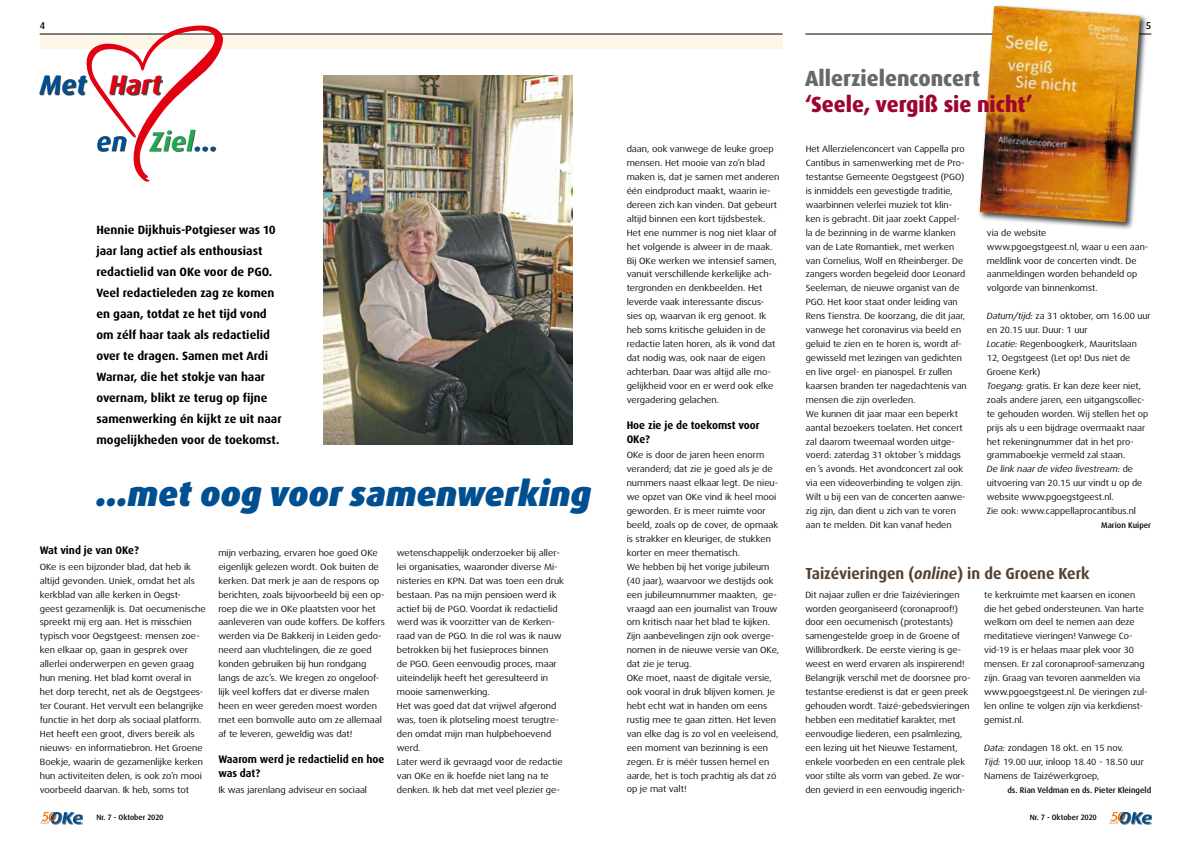
<style>
.page{position:relative;width:1191px;height:842px;background:#fff}
.page>*{position:absolute;margin:0;border:0;box-sizing:border-box;transform-origin:0 0}
.t1{font:italic 900 35px "Dax OT";color:#004f90;scale:.96 1}
.t2{font:italic 700 27px/56.2px "Dax OT";letter-spacing:.01em;color:#004f90}
.t3{font:800 22px "Dax OT";color:#9e052e;scale:.95 1}
.t4{font:800 22px "Dax OT";color:#67686a;scale:.95 1}
.t5{font:700 16px "Dax OT";color:#574130;scale:.95 1}
.t6{font:700 12px/21px "Dax OT";color:#000}
.t7{font:700 11px/13.9px "Dax OT";color:#000;scale:.96 1}
.t8{font:500 10px "Dax OT";color:#000}
.t9{font:expanded 9px/13.9px "Dax OT";color:#000}
.t10{font:expanded 9px/13.9px "Dax OT";color:#000;scale:.96 1}
.t11{font:500 8.2px "Dax OT";color:#000}
.t12{font:500 7.8px "Dax OT";color:#000}
.s1{color:#e30011}
.s2{color:#21a853}
.s3{font-style:italic}
</style>
<div class="page">
<div style="left:51px;top:813px;width:32px;height:12px;background:#000;opacity:.51"></div>
<svg style="left:40px;top:812px;width:42px;height:12px"></svg>
<div style="left:1120px;top:813px;width:32px;height:12px;background:#000;opacity:.51"></div>
<svg style="left:1108px;top:812px;width:43px;height:12px"></svg>
<div style="left:40px;top:34px;width:742px;height:14px;background:#fef7e8"></div>
<hr style="left:40px;top:34px;width:742px;height:1px;background:#000">
<hr style="left:805px;top:34px;width:346px;height:1px;background:#000">
<div style="left:977px;top:3px;width:171px;height:227px;background:#000;opacity:.75"></div>
<img style="left:979px;top:6px;width:161px;height:216px">
<img style="left:323px;top:76px;width:249px;height:369px">
<svg style="left:81px;top:25px;width:144px;height:157px"></svg>
<div style="left:40px;top:76px;width:123px;height:20px;background:#000;opacity:.75"></div>
<div style="left:98px;top:130px;width:118px;height:22px;background:#000;opacity:.75"></div>
<p class="t8" style="left:40px;top:19px;width:7px">4</p>
<p class="t8" style="left:1146px;top:19px;width:6px">5</p>
<h3 class="t4" style="left:805px;top:65px;width:186px">Allerzielenconcert</h3>
<h3 class="t3" style="left:805px;top:91px;width:241px">‘Seele, vergiß sie nicht’</h3>
<p class="t10" style="left:805px;top:142px;width:169px">Het Allerzielenconcert van Cappella pro Cantibus in samenwerking met de Pro&shy;testantse Gemeente Oegstgeest (PGO) is inmiddels een gevestigde traditie, waarbinnen velerlei muziek tot klin&shy;ken is gebracht. Dit jaar zoekt Cappel&shy;la de bezinning in de warme klanken van de Late Romantiek, met werken van Cornelius, Wolf en Rheinberger. De zangers worden begeleid door Leonard Seeleman, de nieuwe organist van de PGO. Het koor staat onder leiding van Rens Tienstra. De koorzang, die dit jaar, vanwege het coronavirus via beeld en geluid te zien en te horen is, wordt af&shy;gewisseld met lezingen van gedichten en live orgel- en pianospel. Er zullen kaarsen branden ter nagedachtenis van mensen die zijn overleden.<br>We kunnen dit jaar maar een beperkt aantal bezoekers toelaten. Het concert zal daarom tweemaal worden uitge&shy;voerd: zaterdag 31 oktober ’s middags en ’s avonds. Het avondconcert zal ook via een videoverbinding te volgen zijn.<br>Wilt u bij een van de concerten aanwe&shy;zig zijn, dan dient u zich van te voren aan te melden. Dit kan vanaf heden</p>
<h2 class="t2" style="left:96px;top:57px;width:123px;text-indent:-57px">Met <span class="s1">Hart<br></span>en <span class="s2">Ziel</span>...</h2>
<p class="t9" style="left:626px;top:142px;width:154px">daan, ook vanwege de leuke groep mensen. Het mooie van zo’n blad maken is, dat je samen met anderen één eindproduct maakt, waarin ie&shy;dereen zich kan vinden. Dat gebeurt altijd binnen een kort tijdsbestek.<br>Het ene nummer is nog niet klaar of het volgende is alweer in de maak.<br>Bij OKe werken we intensief samen, vanuit verschillende kerkelijke ach&shy;tergronden en denkbeelden. Het leverde vaak interessante discus&shy;sies op, waarvan ik erg genoot. Ik heb soms kritische geluiden in de redactie laten horen, als ik vond dat dat nodig was, ook naar de eigen achterban. Daar was altijd alle mo&shy;gelijkheid voor en er werd ook elke vergadering gelachen.</p>
<p class="t7" style="left:626px;top:418px;width:140px">Hoe zie je de toekomst voor<br>OKe?</p>
<p class="t9" style="left:626px;top:448px;width:154px">OKe is door de jaren heen enorm veranderd; dat zie je goed als je de nummers naast elkaar legt. De nieu&shy;we opzet van OKe vind ik heel mooi geworden. Er is meer ruimte voor beeld, zoals op de cover, de opmaak is strakker en kleuriger, de stukken korter en meer thematisch.<br>We hebben bij het vorige jubileum (40 jaar), waarvoor we destijds ook een jubileumnummer maakten, ge&shy;vraagd aan een journalist van Trouw om kritisch naar het blad te kijken.<br>Zijn aanbevelingen zijn ook overge&shy;nomen in de nieuwe versie van OKe, dat zie je terug.<br>OKe moet, naast de digitale versie, ook vooral in druk blijven komen. Je hebt echt wat in handen om eens rustig mee te gaan zitten. Het leven van elke dag is zo vol en veeleisend, een moment van bezinning is een zegen. Er is méér tussen hemel en aarde, het is toch prachtig als dat zó op je mat valt!</p>
<p class="t6" style="left:96px;top:219px;width:187px">Hennie Dijkhuis-Potgieser was 10 jaar lang actief als enthousiast redactielid van OKe voor de PGO.<br>Veel redactieleden zag ze komen en gaan, totdat ze het tijd vond om zélf haar taak als redactielid over te dragen. Samen met Ardi<br>Warnar, die het stokje van haar overnam, blikt ze terug op fijne samenwerking én kijkt ze uit naar mogelijkheden voor de toekomst.</p>
<p class="t10" style="left:986px;top:226px;width:170px">via de website<br>www.pgoegstgeest.nl, waar u een aan&shy;meldlink voor de concerten vindt. De aanmeldingen worden behandeld op volgorde van binnenkomst.</p>
<p class="t10" style="left:986px;top:309px;width:172px"><span class="s3">Datum/tijd:</span> za 31 oktober, om 16.00 uur en 20.15 uur. Duur: 1 uur<br><span class="s3">Locatie:</span> Regenboogkerk, Mauritslaan 12, Oegstgeest (Let op! Dus niet de Groene Kerk)<br><span class="s3">Toegang:</span> gratis. Er kan deze keer niet, zoals andere jaren, een uitgangscollec&shy;te gehouden worden. Wij stellen het op prijs als u een bijdrage overmaakt naar het rekeningnummer dat in het pro&shy;grammaboekje vermeld zal staan.<br><span class="s3">De link naar de video livestream:</span> de uitvoering van 20.15 uur vindt u op de website www.pgoegstgeest.nl.<br>Zie ook: www.cappellaprocantibus.nl</p>
<p class="t11" style="left:1101px;top:520px;width:51px">Marion Kuiper</p>
<h1 class="t1" style="left:96px;top:471px;width:517px">…met oog voor samenwerking</h1>
<p class="t7" style="left:40px;top:543px;width:105px">Wat vind je van OKe?</p>
<p class="t9" style="left:40px;top:560px;width:168px">OKe is een bijzonder blad, dat heb ik altijd gevonden. Uniek, omdat het als kerkblad van alle kerken in Oegst&shy;geest gezamenlijk is. Dat oecumenische spreekt mij erg aan. Het is misschien typisch voor Oegstgeest: mensen zoe&shy;ken elkaar op, gaan in gesprek over allerlei onderwerpen en geven graag hun mening. Het blad komt overal in het dorp terecht, net als de Oegstgees&shy;ter Courant. Het vervult een belangrijke functie in het dorp als sociaal platform.<br>Het heeft een groot, divers bereik als nieuws- en informatiebron. Het Groene Boekje, waarin de gezamenlijke kerken hun activiteiten delen, is ook zo’n mooi voorbeeld daarvan. Ik heb, soms tot</p>
<h3 class="t5" style="left:805px;top:563px;width:301px">Taizévieringen (<span class="s3">online</span>) in de Groene Kerk</h3>
<p class="t9" style="left:397px;top:546px;width:169px">wetenschappelijk onderzoeker bij aller&shy;lei organisaties, waaronder diverse Mi&shy;nisteries en KPN. Dat was toen een druk bestaan. Pas na mijn pensioen werd ik actief bij de PGO. Voordat ik redactielid werd was ik voorzitter van de Kerken&shy;raad van de PGO. In die rol was ik nauw betrokken bij het fusieproces binnen<br>de PGO. Geen eenvoudig proces, maar uiteindelijk heeft het geresulteerd in mooie samenwerking.<br>Het was goed dat dat vrijwel afgerond was, toen ik plotseling moest terugtre&shy;den omdat mijn man hulpbehoevend werd.<br>Later werd ik gevraagd voor de redactie van OKe en ik hoefde niet lang na te denken. Ik heb dat met veel plezier ge-</p>
<p class="t9" style="left:218px;top:546px;width:168px">mijn verbazing, ervaren hoe goed OKe eigenlijk gelezen wordt. Ook buiten de kerken. Dat merk je aan de respons op berichten, zoals bijvoorbeeld bij een op&shy;roep die we in OKe plaatsten voor het aanleveren van oude koffers. De koffers werden via De Bakkerij in Leiden gedo&shy;neerd aan vluchtelingen, die ze goed konden gebruiken bij hun rondgang langs de azc’s. We kregen zo ongeloof&shy;lijk veel koffers dat er diverse malen heen en weer gereden moest worden met een bomvolle auto om ze allemaal af te leveren, geweldig was dat!</p>
<p class="t7" style="left:218px;top:752px;width:174px">Waarom werd je redactielid en hoe was dat?</p>
<p class="t9" style="left:218px;top:782px;width:150px">Ik was jarenlang adviseur en sociaal</p>
<p class="t10" style="left:805px;top:588px;width:174px">Dit najaar zullen er drie Taizévieringen worden georganiseerd (coronaproof!) door een oecumenisch (protestants) samengestelde groep in de Groene of Willibrordkerk. De eerste viering is ge&shy;weest en werd ervaren als inspirerend!<br>Belangrijk verschil met de doorsnee pro&shy;testantse eredienst is dat er geen preek gehouden wordt. Taizé-gebedsvieringen hebben een meditatief karakter, met eenvoudige liederen, een psalmlezing, een lezing uit het Nieuwe Testament, enkele voorbeden en een centrale plek voor stilte als vorm van gebed. Ze wor&shy;den gevierd in een eenvoudig ingerich-</p>
<p class="t10" style="left:984px;top:588px;width:172px">te kerkruimte met kaarsen en iconen die het gebed ondersteunen. Van harte welkom om deel te nemen aan deze meditatieve vieringen! Vanwege Co&shy;vid-19 is er helaas maar plek voor 30 mensen. Er zal coronaproof-samenzang zijn. Graag van tevoren aanmelden via www.pgoegstgeest.nl. De vieringen zul&shy;len online te volgen zijn via kerkdienst&shy;gemist.nl.</p>
<p class="t10" style="left:984px;top:741px;width:168px"><span class="s3">Data:</span> zondagen 18 okt. en 15 nov.<br><span class="s3">Tijd:</span> 19.00 uur, inloop 18.40 - 18.50 uur<br>Namens de Taizéwerkgroep,</p>
<p class="t11" style="left:1007px;top:784px;width:145px">ds. Rian Veldman en ds. Pieter Kleingeld</p>
<p class="t12" style="left:96px;top:812px;width:69px">Nr. 7 - Oktober 2020</p>
<p class="t12" style="left:1029px;top:812px;width:69px">Nr. 7 - Oktober 2020</p>
</div>
